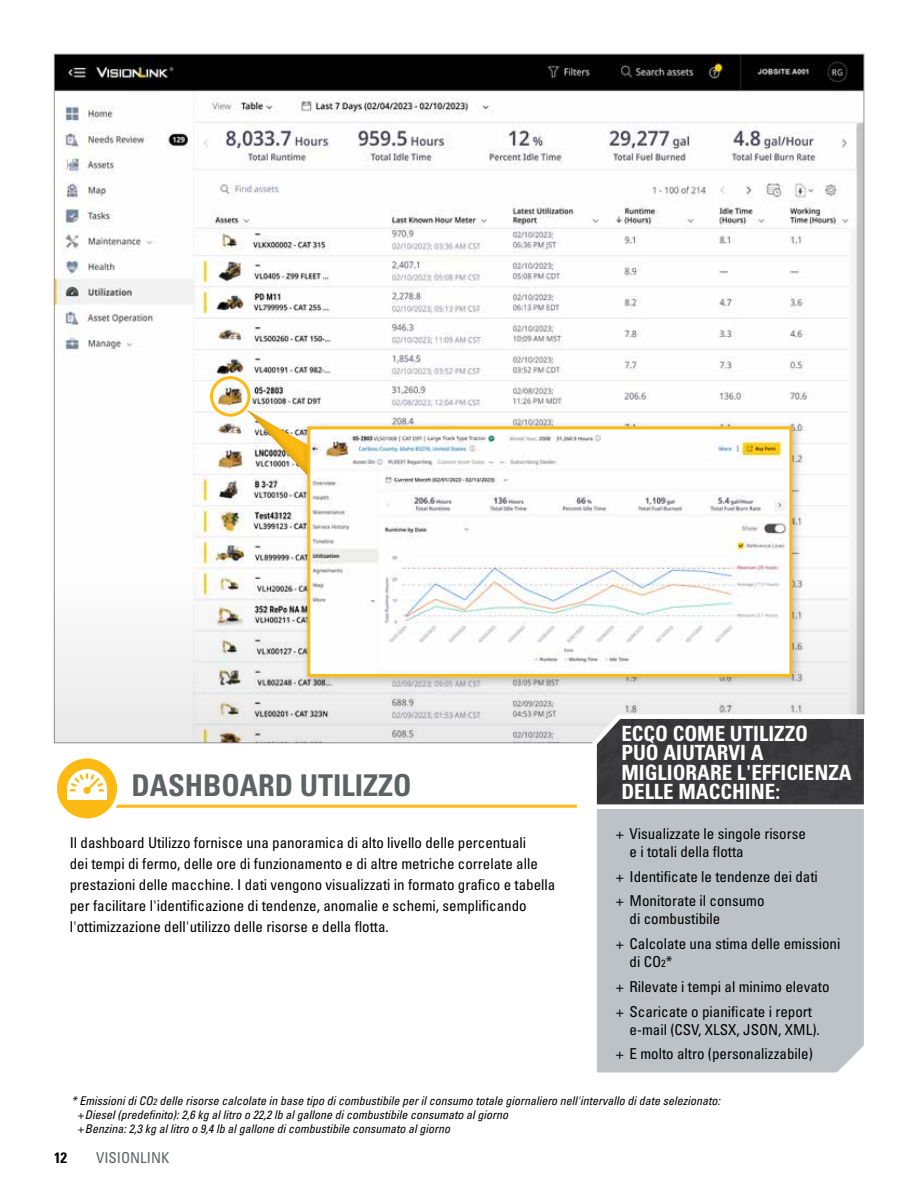
<style>
.page{position:relative;width:918px;height:1188px;background:#fff}
.page>*{position:absolute;margin:0;border:0;box-sizing:border-box;transform-origin:0 0}
.t1{font:30px "Univers LTCYR 67 Bold Cond";color:#5e6263}
.t2{font:21px/19.5px "Univers LTCYR 67 Bold Cond";color:#fff}
.t3{font:condensed 15px/24.8px "Univers LTCYR 57";color:#000}
.t4{font:condensed 15px "Univers LTCYR 57";color:#5e6263}
.t5{font:15px "Univers LTCYR 67 Bold Cond";color:#000}
.t6{font:12px/14.4px "Univers LTCYR 57 Condensed Obl";color:#000}
.s1{font-size:10.5px}
.s2{font-size:9px}
.s3{font-family:"Univers LTCYR 57";font-stretch:condensed}
</style>
<div class="page">
<img style="left:56px;top:56px;width:806px;height:265px">
<hr style="left:71px;top:805px;width:506px;height:3px;background:#fdba12">
<svg style="left:55px;top:756px;width:64px;height:65px;fill:#fdba12"></svg>
<div style="left:52px;top:754px;width:70px;height:69px;border:4px solid #fff;border-radius:50%"></div>
<svg style="left:67px;top:769px;width:40px;height:31px"></svg>
<svg style="left:54px;top:321px;width:810px;height:422px"></svg>
<div style="left:210px;top:376px;width:40px;height:41px;border:3px solid #fdba12;border-radius:50%"></div>
<svg style="left:221px;top:380px;width:223px;height:199px"></svg>
<div style="left:302px;top:421px;width:501px;height:266px;background:#000;opacity:.25"></div>
<img style="left:311px;top:430px;width:477px;height:243px">
<div style="left:307px;top:426px;width:485px;height:251px;border:3px solid #fdba12"></div>
<svg style="left:590px;top:710px;width:275px;height:92px;background:#525153"></svg>
<div style="left:596px;top:802px;width:268px;height:271px;background:#bcc2c6"></div>
<h2 class="t2" style="left:621px;top:723px;width:232px">ECCO COME UTILIZZO<br>PUÒ AIUTARVI A<br>MIGLIORARE L'EFFICIENZA<br>DELLE MACCHINE:</h2>
<p class="t3" style="left:630px;top:824px;width:178px;line-height:18px;text-indent:-14px">+ Visualizzate le singole risorse e i totali della flotta</p>
<p class="t3" style="left:616px;top:864px;width:203px">+ Identificate le tendenze dei dati + Monitorate il consumo</p>
<p class="t3" style="left:616px;top:906px;width:226px;text-indent:14px">di combustibile<br>+ Calcolate una stima delle emissioni</p>
<p class="t3" style="left:616px;top:949px;width:215px;text-indent:14px">di CO<span class="s1">2</span>*<br>+ Rilevate i tempi al minimo elevato + Scaricate o pianificate i report</p>
<p class="t3" style="left:616px;top:1017px;width:205px;text-indent:14px">e-mail (CSV, XLSX, JSON, XML). + E molto altro (personalizzabile)</p>
<p class="t6" style="left:78px;top:1093px;width:644px;text-indent:-7px">* Emissioni di CO<span class="s2">2</span> delle risorse calcolate in base tipo di combustibile per il consumo totale giornaliero nell'intervallo di date selezionato: <span class="s3">+</span>Diesel (predefinito): 2,6 kg al litro o 22,2 lb al gallone di combustibile consumato al giorno<br><span class="s3">+</span>Benzina: 2,3 kg al litro o 9,4 lb al gallone di combustibile consumato al giorno</p>
<h1 class="t1" style="left:131px;top:767px;width:281px">DASHBOARD UTILIZZO</h1>
<p class="t3" style="left:70px;top:832px;width:487px;line-height:21px">Il dashboard Utilizzo fornisce una panoramica di alto livello delle percentuali<br>dei tempi di fermo, delle ore di funzionamento e di altre metriche correlate alle prestazioni delle macchine. I dati vengono visualizzati in formato grafico e tabella per facilitare l'identificazione di tendenze, anomalie e schemi, semplificando l'ottimizzazione dell'utilizzo delle risorse e della flotta.</p>
<p class="t5" style="left:54px;top:1148px;width:15px">12</p>
<p class="t4" style="left:96px;top:1148px;width:75px">VISIONLINK</p>
</div>
